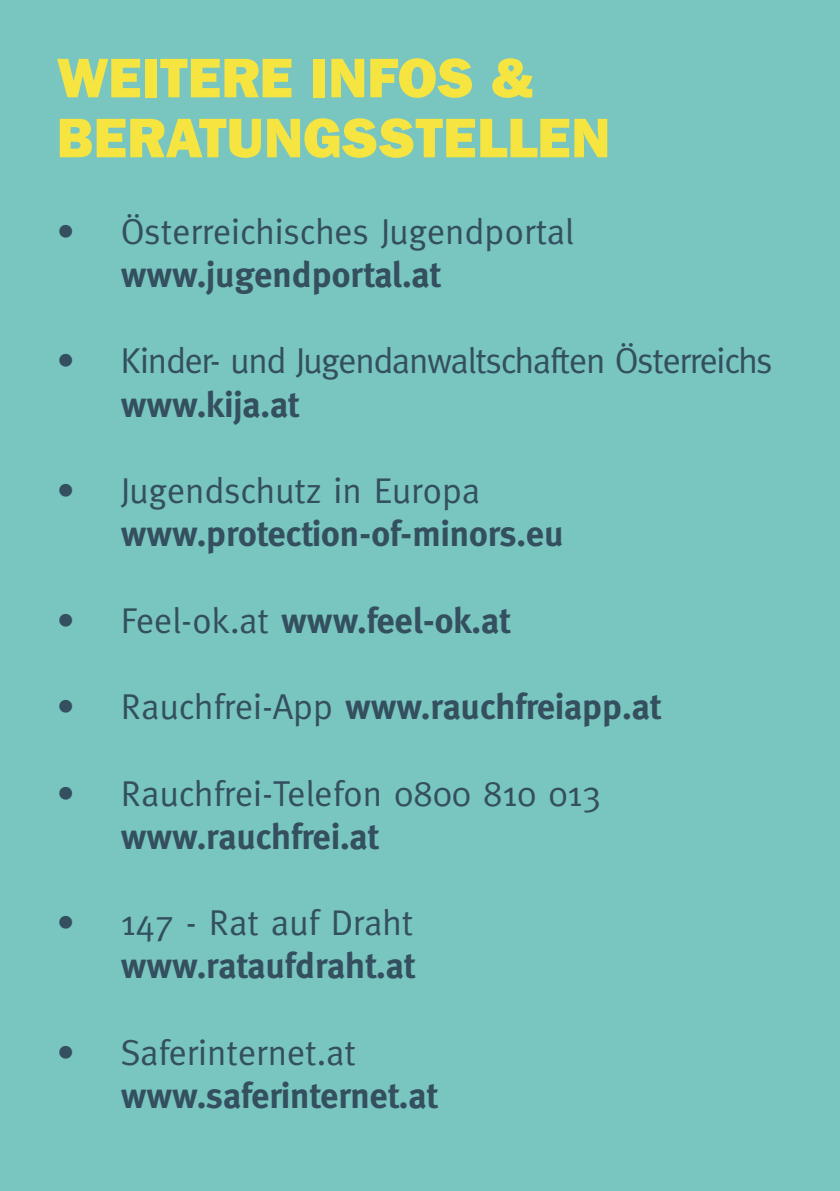
<style>
.page{position:relative;width:840px;height:1191px;background:#fff}
.page>*{position:absolute;margin:0;border:0;box-sizing:border-box;transform-origin:0 0}
.t1{font:56px/60px "ITC Franklin Gothic Std Hvy";color:#f6e441}
.t2{font:700 36px "Meta";color:#344f5f}
.t3{font:36px "Meta";color:#344f5f}
.t4{font:36px "Meta";letter-spacing:-.035em;color:#344f5f}
.s1{font-weight:400}
</style>
<div class="page">
<div style="left:0;top:0;width:839px;height:1191px;background:#79c6c0"></div>
<h1 class="t1" style="left:57px;top:48px;width:555px">WEITERE INFOS &amp;<br>BERATUNGSSTELLEN</h1>
<p class="t3" style="left:57px;top:210px;width:518px">• Österreichisches Jugendportal</p>
<p class="t2" style="left:121px;top:254px;width:321px">www.jugendportal.at</p>
<p class="t4" style="left:57px;top:340px;width:717px">• Kinder- und Jugendanwaltschaften Österreichs</p>
<p class="t2" style="left:121px;top:383px;width:179px">www.kija.at</p>
<p class="t3" style="left:57px;top:470px;width:425px">• Jugendschutz in Europa</p>
<p class="t2" style="left:121px;top:513px;width:444px">www.protection-of-minors.eu</p>
<p class="t2" style="left:57px;top:599px;width:454px"><span class="s1">• Feel-ok.at</span> www.feel-ok.at</p>
<p class="t2" style="left:57px;top:686px;width:605px"><span class="s1">• Rauchfrei-App</span> www.rauchfreiapp.at</p>
<p class="t3" style="left:57px;top:772px;width:546px">• Rauchfrei-Telefon 0800 810 013</p>
<p class="t2" style="left:121px;top:815px;width:259px">www.rauchfrei.at</p>
<p class="t3" style="left:57px;top:902px;width:358px">• 147 - Rat auf Draht</p>
<p class="t2" style="left:121px;top:945px;width:295px">www.rataufdraht.at</p>
<p class="t3" style="left:57px;top:1031px;width:300px">• Saferinternet.at</p>
<p class="t2" style="left:121px;top:1074px;width:318px">www.saferinternet.at</p>
</div>
